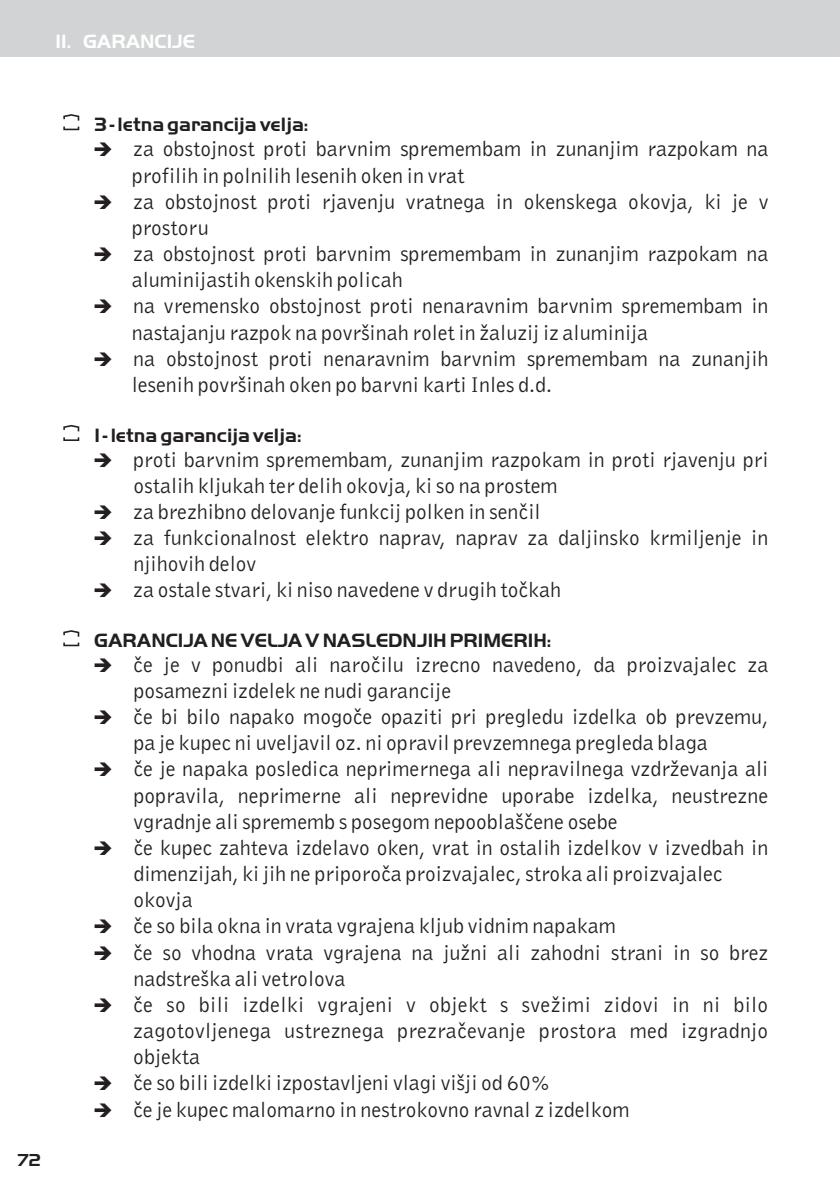
<style>
.page{position:relative;width:840px;height:1191px;background:#fff}
.page>*{position:absolute;margin:0;border:0;box-sizing:border-box;transform-origin:0 0}
.t1{font:22px/26.2px "Bell Gothic BT";color:#231f20}
.t2{font:700 20px "Handel Got D";color:#231f20}
.t3{font:700 20px "Handel Got D";color:#fff}
.t4{font:700 18px "Handel Got D";color:#231f20}
</style>
<div class="page">
<hr style="left:839px;top:0;width:1px;height:57px;background:#d1d3d4">
<div style="left:0;top:0;width:839px;height:57px;background:#d1d3d4"></div>
<svg style="left:63px;top:114px;width:16px;height:16px"></svg>
<svg style="left:63px;top:425px;width:16px;height:16px"></svg>
<svg style="left:63px;top:630px;width:16px;height:16px"></svg>
<p class="t3" style="left:55px;top:32px;width:141px">11. GARANCIJE</p>
<p class="t4" style="left:17px;top:1151px;width:25px">72</p>
<p class="t2" style="left:94px;top:115px;width:215px">3 - letna garancija velja:</p>
<p class="t1" style="left:132px;top:137px;width:638px;text-indent:-38px">➔ za obstojnost proti barvnim spremembam in zunanjim razpokam na profilih in polnilih lesenih oken in vrat</p>
<p class="t1" style="left:132px;top:190px;width:638px;text-indent:-38px">➔ za obstojnost proti rjavenju vratnega in okenskega okovja, ki je v prostoru</p>
<p class="t1" style="left:132px;top:242px;width:638px;text-indent:-38px">➔ za obstojnost proti barvnim spremembam in zunanjim razpokam na aluminijastih okenskih policah</p>
<p class="t1" style="left:132px;top:294px;width:638px;text-indent:-38px">➔ na vremensko obstojnost proti nenaravnim barvnim spremembam in nastajanju razpok na površinah rolet in žaluzij iz aluminija</p>
<p class="t1" style="left:132px;top:347px;width:638px;text-indent:-38px">➔ na obstojnost proti nenaravnim barvnim spremembam na zunanjih lesenih površinah oken po barvni karti Inles d.d.</p>
<p class="t2" style="left:94px;top:425px;width:208px">1 - letna garancija velja:</p>
<p class="t1" style="left:133px;top:448px;width:636px;text-indent:-40px">➔ proti barvnim spremembam, zunanjim razpokam in proti rjavenju pri ostalih kljukah ter delih okovja, ki so na prostem</p>
<p class="t1" style="left:93px;top:500px;width:448px">➔ za brezhibno delovanje funkcij polken in senčil</p>
<p class="t1" style="left:133px;top:526px;width:636px;text-indent:-40px">➔ za funkcionalnost elektro naprav, naprav za daljinsko krmiljenje in njihovih delov</p>
<p class="t1" style="left:93px;top:578px;width:469px">➔ za ostale stvari, ki niso navedene v drugih točkah</p>
<p class="t2" style="left:94px;top:630px;width:458px">GARANCIJA NE VELJA V NASLEDNJIH PRIMERIH:</p>
<p class="t1" style="left:133px;top:653px;width:636px;text-indent:-40px">➔ če je v ponudbi ali naročilu izrecno navedeno, da proizvajalec za posamezni izdelek ne nudi garancije</p>
<p class="t1" style="left:133px;top:705px;width:636px;text-indent:-40px">➔ če bi bilo napako mogoče opaziti pri pregledu izdelka ob prevzemu, pa je kupec ni uveljavil oz. ni opravil prevzemnega pregleda blaga</p>
<p class="t1" style="left:133px;top:757px;width:636px;text-align:justify;text-indent:-40px">➔ če je napaka posledica neprimernega ali nepravilnega vzdrževanja ali popravila, neprimerne ali neprevidne uporabe izdelka, neustrezne vgradnje ali sprememb s posegom nepooblaščene osebe</p>
<p class="t1" style="left:133px;top:836px;width:636px;text-indent:-40px">➔ če kupec zahteva izdelavo oken, vrat in ostalih izdelkov v izvedbah in dimenzijah, ki jih ne priporoča proizvajalec, stroka ali proizvajalec okovja</p>
<p class="t1" style="left:93px;top:914px;width:524px">➔ če so bila okna in vrata vgrajena kljub vidnim napakam</p>
<p class="t1" style="left:133px;top:940px;width:636px;text-indent:-40px">➔ če so vhodna vrata vgrajena na južni ali zahodni strani in so brez nadstreška ali vetrolova</p>
<p class="t1" style="left:133px;top:993px;width:636px;text-align:justify;text-indent:-40px">➔ če so bili izdelki vgrajeni v objekt s svežimi zidovi in ni bilo zagotovljenega ustreznega prezračevanje prostora med izgradnjo objekta</p>
<p class="t1" style="left:93px;top:1071px;width:457px">➔ če so bili izdelki izpostavljeni vlagi višji od 60%</p>
<p class="t1" style="left:93px;top:1097px;width:537px">➔ če je kupec malomarno in nestrokovno ravnal z izdelkom</p>
</div>
